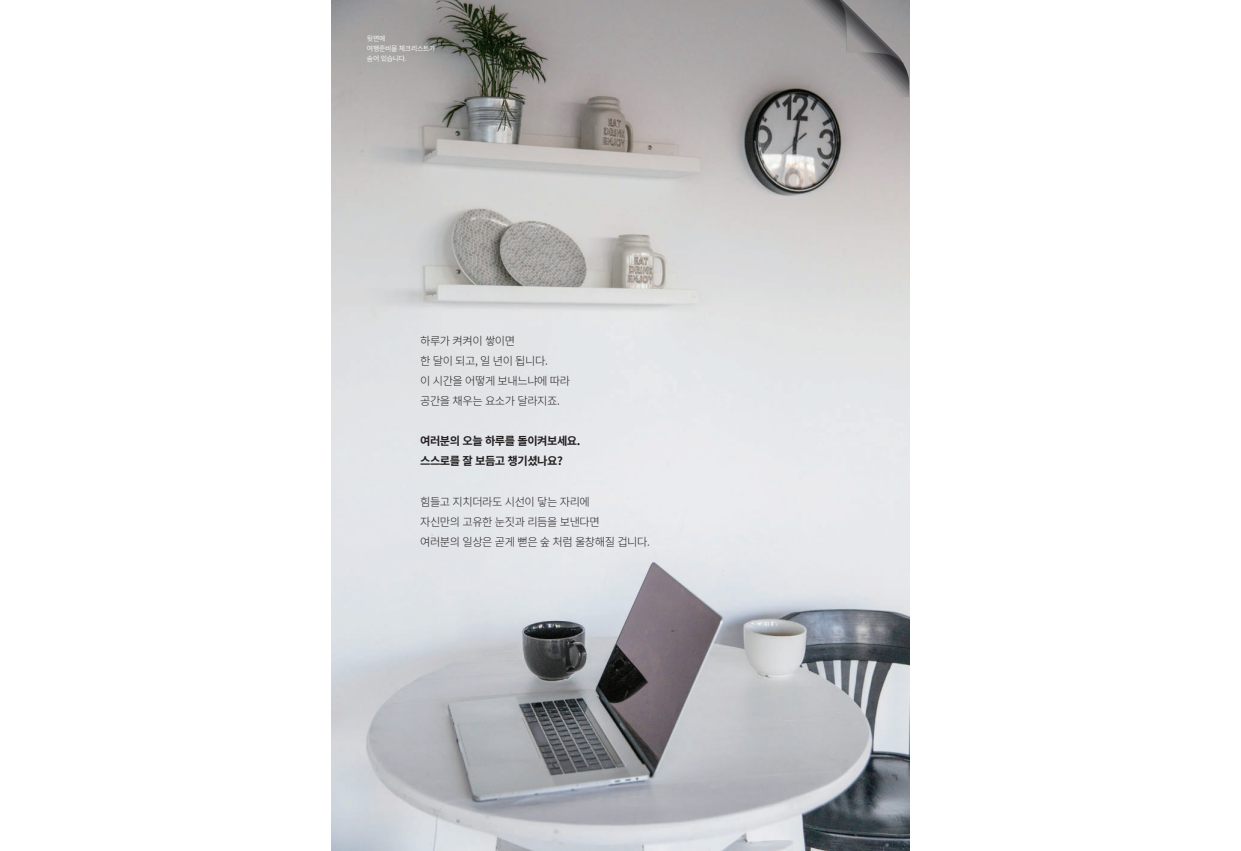
<style>
.page{position:relative;width:1241px;height:851px;background:#fff}
.page>*{position:absolute;margin:0;border:0;box-sizing:border-box;transform-origin:0 0}
.t1{font:300 11.25px/20px "Source Han Sans K";letter-spacing:-.04em;color:#231f20}
.t2{font:700 11.25px/20px "Source Han Sans K";letter-spacing:-.04em;color:#231f20}
.t3{font:6.88px/10px "Source Han Sans K";letter-spacing:-.04em;color:#fff}
</style>
<div class="page">
<img style="left:331px;top:0;width:578px;height:850px">
<svg style="left:801px;top:0;width:108px;height:97px;background:#918e8f"></svg>
<p class="t3" style="left:367px;top:34px;width:70px">뒷면에<br>여행준비물 체크리스트가 숨어 있습니다.</p>
<p class="t1" style="left:420px;top:331px;width:151px">하루가 켜켜이 쌓이면<br>한 달이 되고, 일 년이 됩니다.<br>이 시간을 어떻게 보내느냐에 따라 공간을 채우는 요소가 달라지죠.</p>
<p class="t2" style="left:420px;top:431px;width:162px">여러분의 오늘 하루를 돌이켜보세요. 스스로를 잘 보듬고 챙기셨나요?</p>
<p class="t1" style="left:420px;top:491px;width:231px">힘들고 지치더라도 시선이 닿는 자리에<br>자신만의 고유한 눈짓과 리듬을 보낸다면<br>여러분의 일상은 곧게 뻗은 숲 처럼 울창해질 겁니다.</p>
</div>
